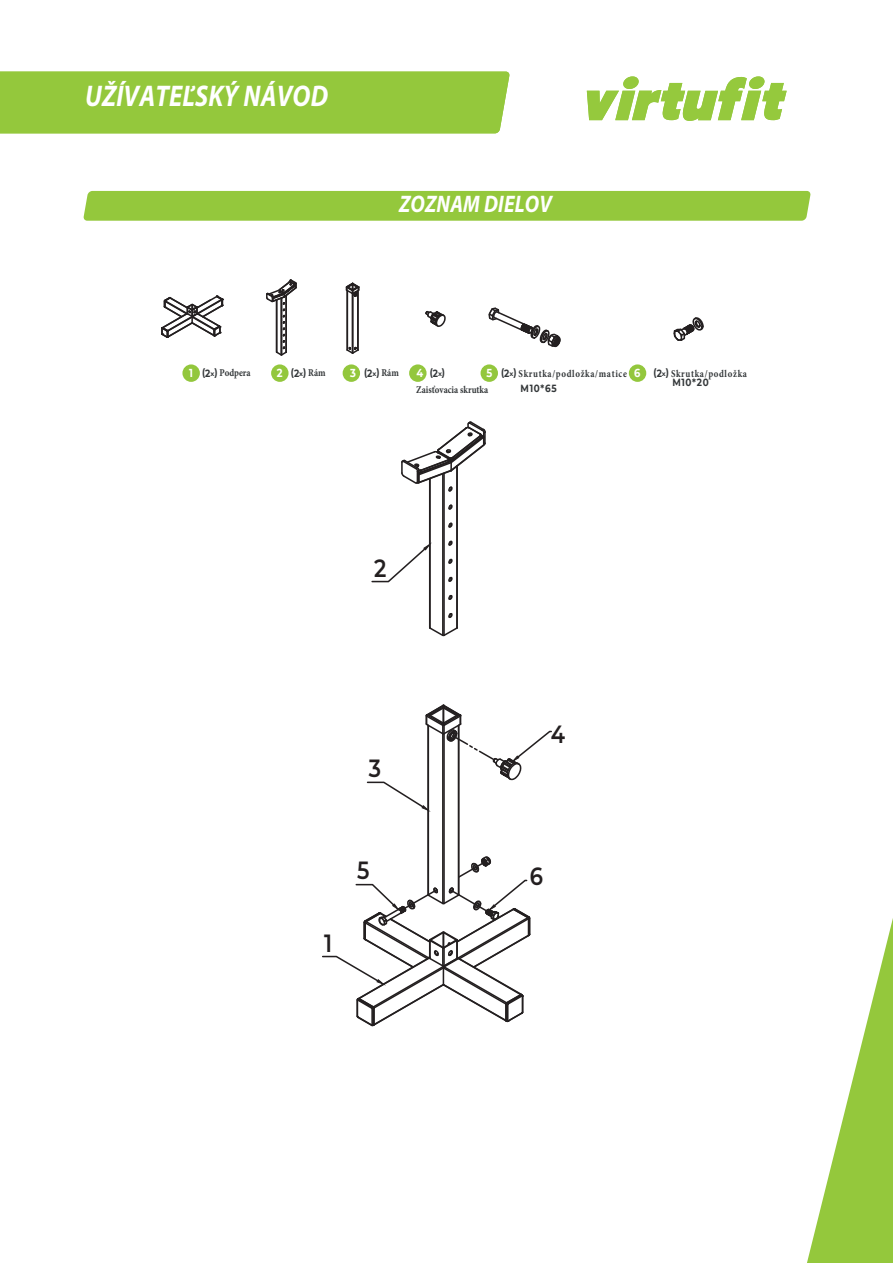
<style>
.page{position:relative;width:893px;height:1263px;background:#fff}
.page>*{position:absolute;margin:0;border:0;box-sizing:border-box;transform-origin:0 0}
.t1{font:italic 700 30px "Myriad Pro";letter-spacing:.01em;color:#fff;scale:.85 1}
.t2{font:600 24.75px "Montserrat";color:#231f20;scale:.85 1}
.t3{font:italic 700 24px "Myriad Pro";letter-spacing:.01em;color:#fff;scale:.85 1}
.t4{font:700 10.35px/14.7px "Minion Pro";letter-spacing:.075em;color:#333739;scale:.85 1}
.t5{font:700 10.35px/17.1px "Minion Pro";color:#333739;scale:.85 1}
.t6{font:700 10.35px "Montserrat";color:#333739;scale:.85 1}
.s1{font-family:"Montserrat";font-size:11.55px;color:#fff}
.s2{font-family:"Montserrat"}
.s3{font-family:"Montserrat";font-size:6.6px}
.s4{font-size:11.55px;color:#fff}
.s5{font-size:6.6px}
.s6{font-family:"Minion Pro"}
</style>
<div class="page">
<svg style="left:807px;top:918px;width:86px;height:345px"></svg>
<div style="left:0;top:72px;width:510px;height:61px;background:#94c83c"></div>
<svg style="left:587px;top:76px;width:200px;height:45px"></svg>
<svg style="left:673px;top:317px;width:31px;height:24px"></svg>
<svg style="left:488px;top:307px;width:73px;height:41px"></svg>
<hr style="left:427px;top:725px;width:2px;height:170px;background:#231f20">
<svg style="left:429px;top:627px;width:29px;height:10px"></svg>
<svg style="left:448px;top:504px;width:5px;height:6px"></svg>
<svg style="left:448px;top:522px;width:5px;height:6px"></svg>
<svg style="left:448px;top:540px;width:5px;height:6px"></svg>
<svg style="left:448px;top:558px;width:5px;height:6px"></svg>
<svg style="left:448px;top:576px;width:5px;height:6px"></svg>
<svg style="left:448px;top:594px;width:5px;height:6px"></svg>
<svg style="left:448px;top:613px;width:5px;height:5px"></svg>
<svg style="left:401px;top:421px;width:85px;height:71px"></svg>
<hr style="left:443px;top:473px;width:2px;height:162px;background:#231f20">
<hr style="left:442px;top:474px;width:2px;height:161px;background:#231f20">
<hr style="left:429px;top:479px;width:2px;height:149px;background:#231f20">
<hr style="left:456px;top:466px;width:2px;height:162px;background:#231f20">
<hr style="left:442px;top:734px;width:2px;height:169px;background:#231f20">
<hr style="left:443px;top:734px;width:2px;height:169px;background:#231f20">
<hr style="left:458px;top:725px;width:1px;height:170px;background:#231f20">
<hr style="left:346px;top:290px;width:2px;height:60px;background:#231f20">
<svg style="left:346px;top:345px;width:13px;height:9px"></svg>
<svg style="left:425px;top:310px;width:21px;height:17px"></svg>
<svg style="left:266px;top:279px;width:31px;height:77px"></svg>
<hr style="left:280px;top:298px;width:2px;height:57px;background:#231f20">
<hr style="left:276px;top:300px;width:1px;height:52px;background:#231f20">
<hr style="left:285px;top:295px;width:2px;height:57px;background:#231f20">
<hr style="left:352px;top:293px;width:2px;height:60px;background:#231f20">
<hr style="left:347px;top:290px;width:1px;height:60px;background:#231f20">
<hr style="left:357px;top:290px;width:2px;height:60px;background:#231f20">
<svg style="left:345px;top:282px;width:15px;height:16px"></svg>
<svg style="left:161px;top:295px;width:63px;height:43px"></svg>
<svg style="left:371px;top:544px;width:58px;height:39px"></svg>
<svg style="left:366px;top:704px;width:186px;height:107px"></svg>
<svg style="left:322px;top:855px;width:209px;height:172px"></svg>
<div style="left:182px;top:364px;width:18px;height:18px;background:#93c73d;border-radius:50%"></div>
<div style="left:271px;top:364px;width:18px;height:18px;background:#93c73d;border-radius:50%"></div>
<div style="left:343px;top:364px;width:17px;height:18px;background:#93c73d;border-radius:50%"></div>
<div style="left:409px;top:364px;width:18px;height:18px;background:#93c73d;border-radius:50%"></div>
<div style="left:481px;top:364px;width:17px;height:18px;background:#93c73d;border-radius:50%"></div>
<div style="left:629px;top:364px;width:17px;height:18px;background:#93c73d;border-radius:50%"></div>
<div style="left:83px;top:191px;width:728px;height:30px;background:#94c83c"></div>
<h1 class="t1" style="left:85px;top:76px;width:288px">UŽÍVATEĽSKÝ NÁVOD</h1>
<h3 class="t3" style="left:399px;top:188px;width:181px">ZOZNAM DIELOV</h3>
<p class="t5" style="left:189px;top:364px;width:74px"><span class="s1">1</span> <span class="s2">(2</span><span class="s3">x</span><span class="s2">)</span> Podpera</p>
<p class="t6" style="left:277px;top:365px;width:59px"><span class="s4">2</span> (2<span class="s5">x</span>) <span class="s6">Rám</span></p>
<p class="t6" style="left:350px;top:365px;width:59px"><span class="s4">3</span> (2<span class="s5">x</span>) <span class="s6">Rám</span></p>
<p class="t5" style="left:416px;top:364px;width:86px"><span class="s1">4</span> <span class="s2">(2</span><span class="s3">x</span><span class="s2">)<br></span>Zaisťovacia skrutka</p>
<p class="t4" style="left:521px;top:367px;width:126px;text-indent:-34px"><span class="s1">5</span> <span class="s2">(2</span><span class="s3">x</span><span class="s2">)</span> Skrutka/podložka/matice<br><span class="s2">M10*65</span></p>
<p class="t4" style="left:634px;top:369px;width:134px;line-height:8.9px;text-align:center"><span class="s1">6</span> <span class="s2">(2</span><span class="s3">x</span><span class="s2">)</span> Skrutka/podložka<br><span class="s2">M10*20</span></p>
<p class="t2" style="left:374px;top:551px;width:16px">2</p>
<p class="t2" style="left:369px;top:751px;width:16px">3</p>
<p class="t2" style="left:551px;top:716px;width:18px">4</p>
<p class="t2" style="left:324px;top:926px;width:11px">1</p>
<p class="t2" style="left:357px;top:852px;width:16px">5</p>
<p class="t2" style="left:530px;top:858px;width:17px">6</p>
</div>
